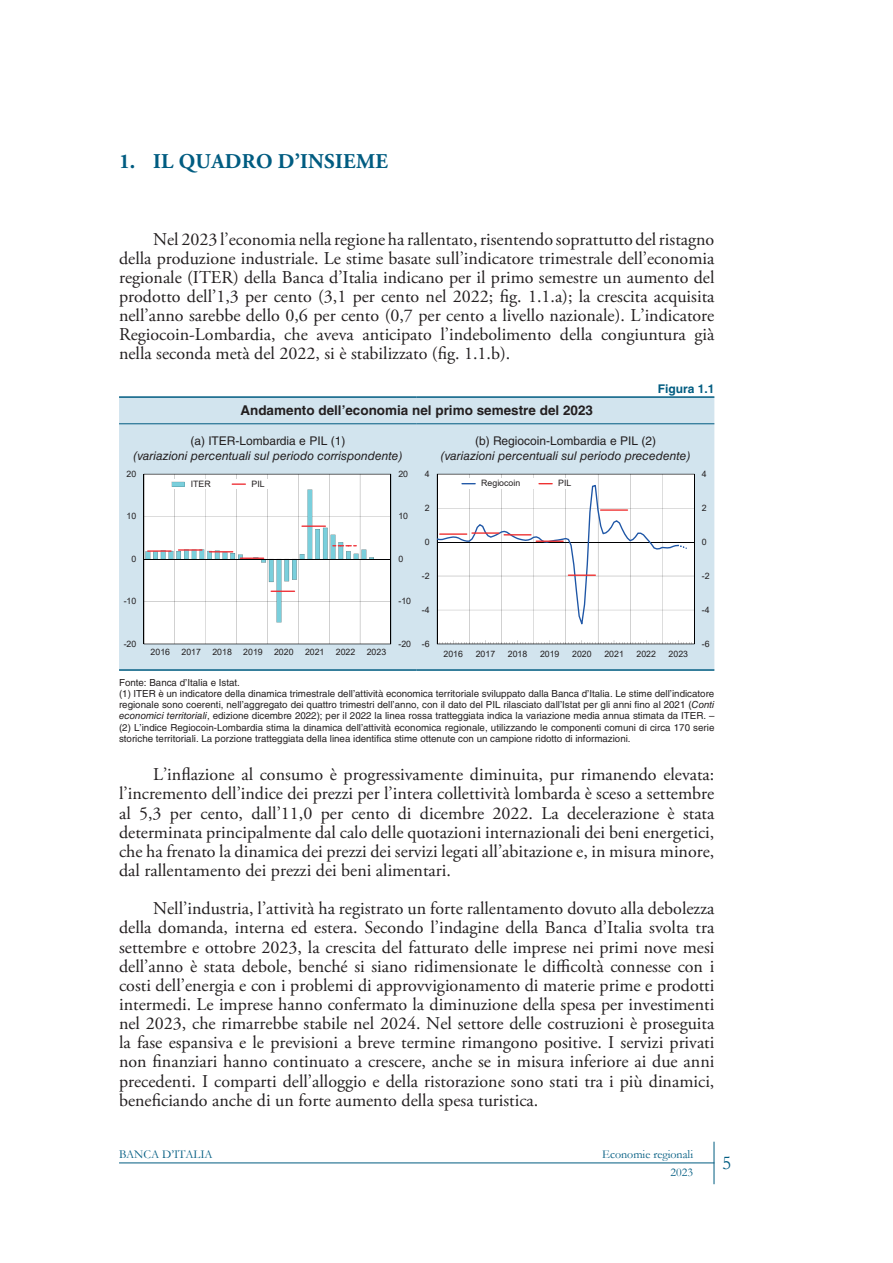
<style>
.page{position:relative;width:893px;height:1263px;background:#fff}
.page>*{position:absolute;margin:0;border:0;box-sizing:border-box;transform-origin:0 0}
.ER-TESTO_Titolo{font:700 21px "Adobe Garamond Pro";letter-spacing:.015em;color:#005c81}
.t1{font:19.5px "Garamond";color:#005c81}
.ER-TESTO_Paragrafo{font:18px/19.2px "Adobe Garamond Pro";color:#231f20;text-align:justify}
.ER-FIGURA_Titolo{font:700 13.5px "Helvetica LT Std";color:#231f20}
.ER-FIGURA_Testatina{font:italic 12px "Helvetica LT Std";color:#231f20}
.ER-FIGURA_Testatina-2{font:12px "Helvetica LT Std";color:#231f20}
.t2{font:12px "Garamond";color:#005c81}
.ER-FIGURA_Numero{font:700 12px "Helvetica LT Std";color:#005c81}
.ER-FIGURA_Nota{font:9.75px/11.2px "Helvetica LT Std";color:#231f20;text-align:justify}
.t3{font:8.7px "Arial";color:#231f20}
.s1{font-style:italic}
</style>
<div class="page">
<hr style="left:119px;top:1162px;width:595px;height:1px;background:#005c81">
<hr style="left:714px;top:1142px;width:1px;height:42px;background:#005c81">
<div style="left:119px;top:398px;width:595px;height:271px;background:#d2e4ee"></div>
<hr style="left:119px;top:396px;width:298px;height:2px;background:#005c81">
<hr style="left:417px;top:396px;width:297px;height:2px;background:#005c81">
<hr style="left:119px;top:669px;width:298px;height:2px;background:#005c81">
<hr style="left:417px;top:669px;width:297px;height:2px;background:#005c81">
<hr style="left:119px;top:423px;width:298px;height:1px;background:#005c81">
<hr style="left:417px;top:423px;width:297px;height:1px;background:#005c81">
<hr style="left:144px;top:644px;width:247px;height:1px;background:#000001">
<hr style="left:391px;top:474px;width:1px;height:170px;background:#000001">
<svg style="left:144px;top:474px;width:247px;height:170px"></svg>
<hr style="left:437px;top:644px;width:257px;height:1px;background:#000001">
<svg style="left:437px;top:474px;width:258px;height:170px"></svg>
<h2 class="ER-TESTO_Titolo" style="left:119px;top:149px;width:270px">1. IL QUADRO D’INSIEME</h2>
<p class="ER-TESTO_Paragrafo" style="left:119px;top:230px;width:597px;text-indent:34px">Nel 2023 l’economia nella regione ha rallentato, risentendo soprattutto del ristagno della produzione industriale. Le stime basate sull’indicatore trimestrale dell’economia regionale (ITER) della Banca d’Italia indicano per il primo semestre un aumento del prodotto dell’1,3 per cento (3,1 per cento nel 2022; fig. 1.1.a); la crescita acquisita nell’anno sarebbe dello 0,6 per cento (0,7 per cento a livello nazionale). L’indicatore Regiocoin-Lombardia, che aveva anticipato l’indebolimento della congiuntura già nella seconda metà del 2022, si è stabilizzato (fig. 1.1.b).</p>
<h3 class="ER-FIGURA_Numero" style="left:658px;top:381px;width:58px">Figura 1.1</h3>
<h3 class="ER-FIGURA_Titolo" style="left:240px;top:402px;width:354px">Andamento dell’economia nel primo semestre del 2023</h3>
<p class="ER-FIGURA_Testatina-2" style="left:190px;top:434px;width:156px">(a) ITER-Lombardia e PIL (1)</p>
<p class="ER-FIGURA_Testatina" style="left:133px;top:448px;width:270px">(variazioni percentuali sul periodo corrispondente)</p>
<p class="ER-FIGURA_Testatina-2" style="left:475px;top:434px;width:182px">(b) Regiocoin-Lombardia e PIL (2)</p>
<p class="ER-FIGURA_Testatina" style="left:441px;top:448px;width:251px">(variazioni percentuali sul periodo precedente)</p>
<p class="t3" style="left:127px;top:468px;width:11px">20</p>
<p class="t3" style="left:398px;top:468px;width:11px">20</p>
<p class="t3" style="left:425px;top:468px;width:6px">4</p>
<p class="t3" style="left:191px;top:478px;width:22px">ITER</p>
<p class="t3" style="left:251px;top:478px;width:15px">PIL</p>
<p class="t3" style="left:481px;top:477px;width:40px">Regiocoin</p>
<p class="t3" style="left:558px;top:477px;width:15px">PIL</p>
<p class="t3" style="left:425px;top:502px;width:6px">2</p>
<p class="t3" style="left:127px;top:510px;width:11px">10</p>
<p class="t3" style="left:398px;top:510px;width:11px">10</p>
<p class="t3" style="left:425px;top:536px;width:6px">0</p>
<p class="t3" style="left:131px;top:553px;width:6px">0</p>
<p class="t3" style="left:398px;top:553px;width:6px">0</p>
<p class="t3" style="left:422px;top:570px;width:9px">-2</p>
<p class="t3" style="left:124px;top:595px;width:14px">-10</p>
<p class="t3" style="left:398px;top:595px;width:14px">-10</p>
<p class="t3" style="left:422px;top:604px;width:9px">-4</p>
<p class="t3" style="left:124px;top:638px;width:14px">-20</p>
<p class="t3" style="left:151px;top:646px;width:21px">2016</p>
<p class="t3" style="left:182px;top:646px;width:21px">2017</p>
<p class="t3" style="left:212px;top:646px;width:21px">2018</p>
<p class="t3" style="left:243px;top:646px;width:21px">2019</p>
<p class="t3" style="left:274px;top:646px;width:21px">2020</p>
<p class="t3" style="left:305px;top:646px;width:21px">2021</p>
<p class="t3" style="left:336px;top:646px;width:21px">2022</p>
<p class="t3" style="left:367px;top:646px;width:21px">2023</p>
<p class="t3" style="left:398px;top:638px;width:14px">-20</p>
<p class="t3" style="left:422px;top:638px;width:9px">-6</p>
<p class="t3" style="left:444px;top:648px;width:21px">2016</p>
<p class="t3" style="left:476px;top:648px;width:21px">2017</p>
<p class="t3" style="left:508px;top:648px;width:21px">2018</p>
<p class="t3" style="left:540px;top:648px;width:21px">2019</p>
<p class="t3" style="left:572px;top:648px;width:21px">2020</p>
<p class="t3" style="left:604px;top:648px;width:21px">2021</p>
<p class="t3" style="left:637px;top:648px;width:21px">2022</p>
<p class="t3" style="left:669px;top:648px;width:21px">2023</p>
<p class="t3" style="left:702px;top:468px;width:6px">4</p>
<p class="t3" style="left:702px;top:502px;width:6px">2</p>
<p class="t3" style="left:702px;top:536px;width:6px">0</p>
<p class="t3" style="left:702px;top:570px;width:9px">-2</p>
<p class="t3" style="left:702px;top:604px;width:9px">-4</p>
<p class="t3" style="left:702px;top:638px;width:9px">-6</p>
<p class="ER-FIGURA_Nota" style="left:119px;top:676px;width:122px">Fonte: Banca d’Italia e Istat.</p>
<p class="ER-FIGURA_Nota" style="left:119px;top:688px;width:597px">(1) ITER è un indicatore della dinamica trimestrale dell’attività economica territoriale sviluppato dalla Banca d’Italia. Le stime dell’indicatore regionale sono coerenti, nell’aggregato dei quattro trimestri dell’anno, con il dato del PIL rilasciato dall’Istat per gli anni fino al 2021 (<span class="s1">Conti economici territoriali</span>, edizione dicembre 2022); per il 2022 la linea rossa tratteggiata indica la variazione media annua stimata da ITER. – (2) L’indice Regiocoin-Lombardia stima la dinamica dell’attività economica regionale, utilizzando le componenti comuni di circa 170 serie storiche territoriali. La porzione tratteggiata della linea identifica stime ottenute con un campione ridotto di informazioni.</p>
<p class="ER-TESTO_Paragrafo" style="left:119px;top:766px;width:597px;text-indent:34px">L’inflazione al consumo è progressivamente diminuita, pur rimanendo elevata: l’incremento dell’indice dei prezzi per l’intera collettività lombarda è sceso a settembre al 5,3 per cento, dall’11,0 per cento di dicembre 2022. La decelerazione è stata determinata principalmente dal calo delle quotazioni internazionali dei beni energetici, che ha frenato la dinamica dei prezzi dei servizi legati all’abitazione e, in misura minore, dal rallentamento dei prezzi dei beni alimentari.</p>
<p class="ER-TESTO_Paragrafo" style="left:119px;top:900px;width:597px;text-indent:34px">Nell’industria, l’attività ha registrato un forte rallentamento dovuto alla debolezza della domanda, interna ed estera. Secondo l’indagine della Banca d’Italia svolta tra settembre e ottobre 2023, la crescita del fatturato delle imprese nei primi nove mesi dell’anno è stata debole, benché si siano ridimensionate le difficoltà connesse con i costi dell’energia e con i problemi di approvvigionamento di materie prime e prodotti intermedi. Le imprese hanno confermato la diminuzione della spesa per investimenti nel 2023, che rimarrebbe stabile nel 2024. Nel settore delle costruzioni è proseguita la fase espansiva e le previsioni a breve termine rimangono positive. I servizi privati non finanziari hanno continuato a crescere, anche se in misura inferiore ai due anni precedenti. I comparti dell’alloggio e della ristorazione sono stati tra i più dinamici, beneficiando anche di un forte aumento della spesa turistica.</p>
<p class="t2" style="left:119px;top:1146px;width:95px">BANCA D’ITALIA</p>
<p class="t2" style="left:602px;top:1146px;width:92px">Economie regionali</p>
<p class="t2" style="left:671px;top:1164px;width:24px">2023</p>
<p class="t1" style="left:722px;top:1150px;width:11px">5</p>
</div>
